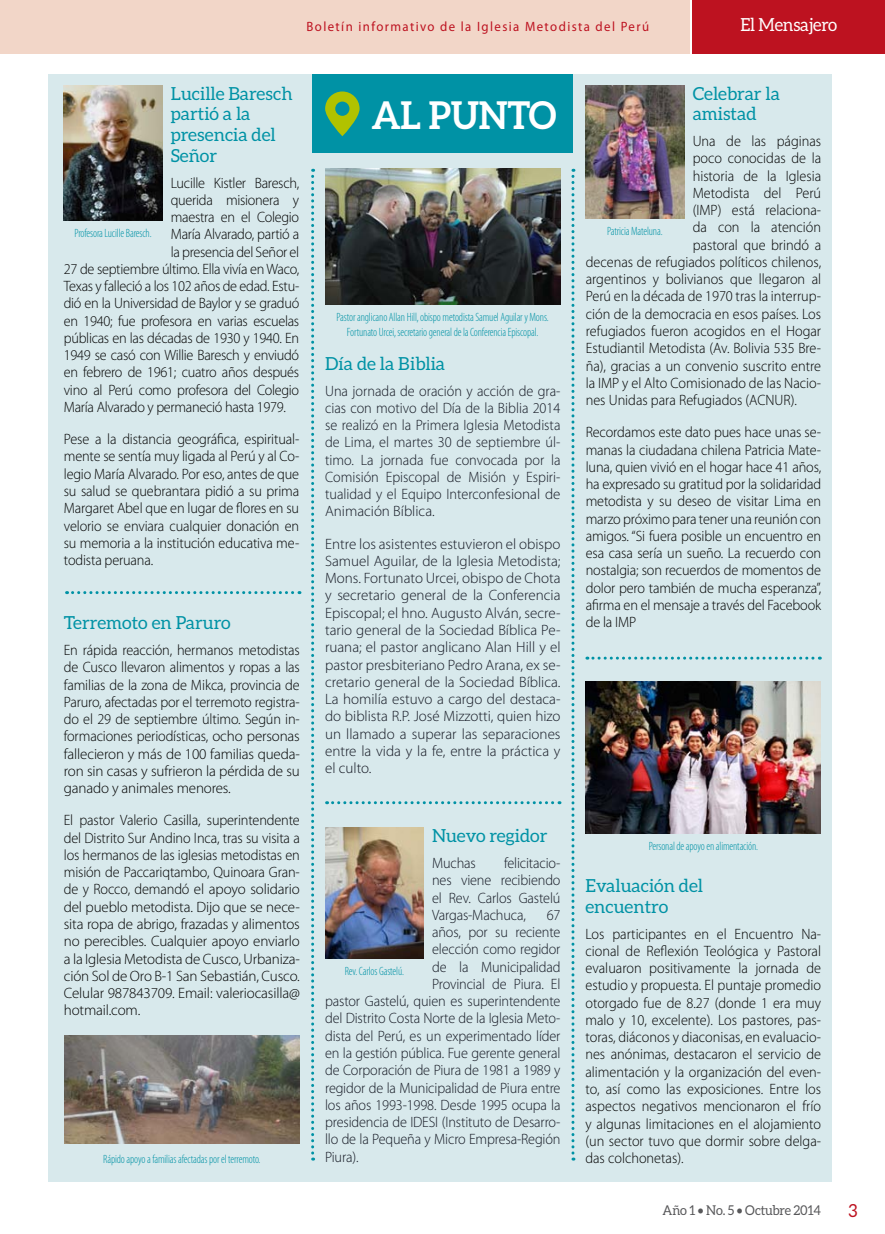
<style>
.page{position:relative;width:885px;height:1234px;background:#fff}
.page>*{position:absolute;margin:0;border:0;box-sizing:border-box;transform-origin:0 0}
.t1{font:700 38.25px "Aleo";letter-spacing:-.01em;color:#fff;scale:.95 1}
.t2{font:18px/20.7px "Aleo";color:#0092a5}
.t3{font:18px "Aleo";letter-spacing:-.01em;color:#fff;scale:.95 1}
.t4{font:18px "Aleo";color:#bd1220;scale:.95 1}
.t5{font:300 15px/17.2px "Myriad Pro";letter-spacing:-.01em;color:#000;text-align:justify;scale:.95 1}
.t6{font:300 15px/17.2px "Myriad Pro";letter-spacing:-.01em;color:#141823;text-align:justify;scale:.95 1}
.t7{font:300 15px/17.2px "Myriad Pro";letter-spacing:-.01em;color:#141823;text-align:justify}
.t8{font:13.5px "Myriad Pro";letter-spacing:.11em;color:#bd1220;scale:.95 1}
.t9{font:13.5px "Aleo";letter-spacing:-.01em;color:#58585a;scale:.95 1}
.t10{font:300 condensed 12px/15px "Myriad Pro";letter-spacing:-.01em;color:#0092a5;text-align:center;scale:.95 1}
</style>
<div class="page">
<div style="left:48px;top:74px;width:783px;height:1107px;background:#d8e9ec"></div>
<div style="left:312px;top:74px;width:261px;height:79px;background:#0092a5"></div>
<svg style="left:67px;top:591px;width:233px;height:3px"></svg>
<svg style="left:326px;top:801px;width:234px;height:3px"></svg>
<svg style="left:587px;top:656px;width:233px;height:3px"></svg>
<svg style="left:311px;top:169px;width:3px;height:991px"></svg>
<svg style="left:571px;top:169px;width:3px;height:991px"></svg>
<svg style="left:325px;top:91px;width:34px;height:45px"></svg>
<img style="left:64px;top:85px;width:98px;height:136px">
<img style="left:64px;top:1035px;width:236px;height:108px">
<img style="left:325px;top:169px;width:235px;height:135px">
<img style="left:585px;top:85px;width:99px;height:134px">
<img style="left:325px;top:827px;width:98px;height:131px">
<img style="left:585px;top:681px;width:235px;height:152px">
<div style="left:692px;top:0;width:192px;height:53px;background:#bd1220"></div>
<div style="left:0;top:0;width:689px;height:53px;background:#f2d6c8"></div>
<p class="t8" style="left:306px;top:18px;width:362px">Boletín informativo de la Iglesia Metodista del Perú</p>
<p class="t3" style="left:740px;top:14px;width:104px">El Mensajero</p>
<p class="t2" style="left:171px;top:83px;width:123px">Lucille Baresch partió a la presencia del<br>Señor</p>
<p class="t5" style="left:171px;top:174px;width:137px">Lucille Kistler Baresch,</p>
<p class="t5" style="left:171px;top:191px;width:137px">querida misionera y</p>
<p class="t5" style="left:171px;top:209px;width:137px">maestra en el Colegio</p>
<p class="t5" style="left:171px;top:226px;width:137px">María Alvarado, partió a</p>
<p class="t5" style="left:171px;top:243px;width:137px">la presencia del Señor el</p>
<p class="t5" style="left:64px;top:260px;width:249px">27 de septiembre último. Ella vivía en Waco,</p>
<p class="t5" style="left:64px;top:278px;width:249px">Texas y falleció a los 102 años de edad. Estu-</p>
<p class="t5" style="left:64px;top:295px;width:249px">dió en la Universidad de Baylor y se graduó</p>
<p class="t5" style="left:64px;top:312px;width:249px">en 1940; fue profesora en varias escuelas</p>
<p class="t5" style="left:64px;top:329px;width:249px">públicas en las décadas de 1930 y 1940. En</p>
<p class="t5" style="left:64px;top:347px;width:249px">1949 se casó con Willie Baresch y enviudó</p>
<p class="t5" style="left:64px;top:364px;width:249px">en febrero de 1961; cuatro años después</p>
<p class="t5" style="left:64px;top:381px;width:249px">vino al Perú como profesora del Colegio</p>
<p class="t5" style="left:64px;top:398px;width:235px">María Alvarado y permaneció hasta 1979.</p>
<p class="t5" style="left:64px;top:431px;width:249px">Pese a la distancia geográfica, espiritual&shy;mente se sentía muy ligada al Perú y al Co&shy;legio María Alvarado. Por eso, antes de que su salud se quebrantara pidió a su prima Margaret Abel que en lugar de flores en su velorio se enviara cualquier donación en su memoria a la institución educativa me&shy;todista peruana.</p>
<p class="t10" style="left:74px;top:226px;width:83px">Profesora Lucille Baresch.</p>
<p class="t2" style="left:64px;top:612px;width:168px">Terremoto en Paruro</p>
<p class="t5" style="left:64px;top:641px;width:250px">En rápida reacción, hermanos metodistas de Cusco llevaron alimentos y ropas a las familias de la zona de Mikca, provincia de Paruro, afectadas por el terremoto registra&shy;do el 29 de septiembre último. Según in&shy;formaciones periodísticas, ocho personas fallecieron y más de 100 familias queda&shy;ron sin casas y sufrieron la pérdida de su ganado y animales menores.</p>
<p class="t5" style="left:64px;top:811px;width:250px">El pastor Valerio Casilla, superintendente del Distrito Sur Andino Inca, tras su visita a los hermanos de las iglesias metodistas en misión de Paccariqtambo, Quinoara Gran&shy;de y Rocco, demandó el apoyo solidario del pueblo metodista. Dijo que se nece&shy;sita ropa de abrigo, frazadas y alimentos no perecibles. Cualquier apoyo enviarlo a la Iglesia Metodista de Cusco, Urbaniza&shy;ción Sol de Oro B-1 San Sebastián, Cusco.<br>Celular 987843709. Email: valeriocasilla@ hotmail.com.</p>
<p class="t10" style="left:103px;top:1151px;width:167px">Rápido apoyo a familias afectadas por el terremoto.</p>
<h1 class="t1" style="left:371px;top:93px;width:196px">AL PUNTO</h1>
<p class="t10" style="left:336px;top:310px;width:225px">Pastor anglicano Allan Hill, obispo metodista Samuel Aguilar y Mons.<br>Fortunato Urcei, secretario general de la Conferencia Episcopal.</p>
<p class="t2" style="left:325px;top:353px;width:122px">Día de la Biblia</p>
<p class="t6" style="left:325px;top:382px;width:249px">Una jornada de oración y acción de gra&shy;cias con motivo del Día de la Biblia 2014 se realizó en la Primera Iglesia Metodista de Lima, el martes 30 de septiembre úl&shy;timo. La jornada fue convocada por la Comisión Episcopal de Misión y Espiri&shy;tualidad y el Equipo Interconfesional de Animación Bíblica.</p>
<p class="t7" style="left:325px;top:535px;width:237px">Entre los asistentes estuvieron el obispo Samuel Aguilar, de la Iglesia Metodista; Mons. Fortunato Urcei, obispo de Chota y secretario general de la Conferencia Episcopal; el hno. Augusto Alván, secre&shy;tario general de la Sociedad Bíblica Pe&shy;ruana; el pastor anglicano Alan Hill y el pastor presbiteriano Pedro Arana, ex se&shy;cretario general de la Sociedad Bíblica.<br>La homilía estuvo a cargo del destaca&shy;do biblista R.P. José Mizzotti, quien hizo un llamado a superar las separaciones entre la vida y la fe, entre la práctica y el culto.</p>
<p class="t2" style="left:432px;top:825px;width:117px">Nuevo regidor</p>
<p class="t6" style="left:432px;top:854px;width:48px">Muchas</p>
<p class="t6" style="left:432px;top:854px;width:137px;text-indent:72px">felicitacio&shy;nes viene recibiendo el Rev. Carlos Gastelú Vargas-Machuca,</p>
<p class="t6" style="left:546px;top:906px;width:16px">67</p>
<p class="t6" style="left:432px;top:923px;width:137px">años, por su reciente</p>
<p class="t6" style="left:432px;top:940px;width:137px">elección como regidor</p>
<p class="t6" style="left:432px;top:958px;width:137px">de la Municipalidad</p>
<p class="t6" style="left:432px;top:975px;width:137px">Provincial de Piura. El</p>
<p class="t6" style="left:325px;top:992px;width:249px">pastor Gastelú, quien es superintendente</p>
<p class="t6" style="left:325px;top:1009px;width:249px">del Distrito Costa Norte de la Iglesia Meto-</p>
<p class="t6" style="left:325px;top:1027px;width:249px">dista del Perú, es un experimentado líder</p>
<p class="t6" style="left:325px;top:1044px;width:249px">en la gestión pública. Fue gerente general</p>
<p class="t6" style="left:325px;top:1061px;width:249px">de Corporación de Piura de 1981 a 1989 y</p>
<p class="t6" style="left:325px;top:1078px;width:249px">regidor de la Municipalidad de Piura entre</p>
<p class="t6" style="left:325px;top:1096px;width:249px">los años 1993-1998. Desde 1995 ocupa la</p>
<p class="t6" style="left:325px;top:1113px;width:249px">presidencia de IDESI (Instituto de Desarro-</p>
<p class="t6" style="left:325px;top:1130px;width:249px">llo de la Pequeña y Micro Empresa-Región</p>
<p class="t6" style="left:325px;top:1147px;width:37px">Piura).</p>
<p class="t10" style="left:344px;top:963px;width:64px">Rev. Carlos Gastelú.</p>
<p class="t2" style="left:692px;top:83px;width:89px">Celebrar la amistad</p>
<p class="t5" style="left:692px;top:133px;width:137px">Una de las páginas</p>
<p class="t5" style="left:692px;top:150px;width:137px">poco conocidas de la</p>
<p class="t5" style="left:692px;top:167px;width:137px">historia de la Iglesia</p>
<p class="t5" style="left:692px;top:184px;width:137px">Metodista del Perú</p>
<p class="t5" style="left:692px;top:202px;width:137px">(IMP) está relaciona-</p>
<p class="t5" style="left:692px;top:219px;width:137px">da con la atención</p>
<p class="t5" style="left:692px;top:236px;width:137px">pastoral que brindó a</p>
<p class="t5" style="left:585px;top:253px;width:249px">decenas de refugiados políticos chilenos,</p>
<p class="t5" style="left:585px;top:271px;width:249px">argentinos y bolivianos que llegaron al</p>
<p class="t5" style="left:585px;top:288px;width:249px">Perú en la década de 1970 tras la interrup-</p>
<p class="t5" style="left:585px;top:305px;width:249px">ción de la democracia en esos países. Los</p>
<p class="t5" style="left:585px;top:322px;width:249px">refugiados fueron acogidos en el Hogar</p>
<p class="t5" style="left:585px;top:340px;width:249px">Estudiantil Metodista (Av. Bolivia 535 Bre-</p>
<p class="t5" style="left:585px;top:357px;width:249px">ña), gracias a un convenio suscrito entre</p>
<p class="t5" style="left:585px;top:374px;width:249px">la IMP y el Alto Comisionado de las Nacio-</p>
<p class="t5" style="left:585px;top:391px;width:224px">nes Unidas para Refugiados (ACNUR).</p>
<p class="t5" style="left:585px;top:424px;width:249px">Recordamos este dato pues hace unas se&shy;manas la ciudadana chilena Patricia Mate&shy;luna, quien vivió en el hogar hace 41 años, ha expresado su gratitud por la solidaridad metodista y su deseo de visitar Lima en marzo próximo para tener una reunión con amigos. “Si fuera posible un encuentro en esa casa sería un sueño. La recuerdo con nostalgia; son recuerdos de momentos de dolor pero también de mucha esperanza”, afirma en el mensaje a través del Facebook de la IMP</p>
<p class="t10" style="left:607px;top:224px;width:60px">Patricia Mateluna.</p>
<p class="t10" style="left:648px;top:838px;width:117px">Personal de apoyo en alimentación.</p>
<p class="t2" style="left:585px;top:874px;width:119px">Evaluación del encuentro</p>
<p class="t5" style="left:585px;top:925px;width:250px">Los participantes en el Encuentro Na&shy;cional de Reflexión Teológica y Pastoral evaluaron positivamente la jornada de estudio y propuesta. El puntaje promedio otorgado fue de 8.27 (donde 1 era muy malo y 10, excelente). Los pastores, pas&shy;toras, diáconos y diaconisas, en evaluacio&shy;nes anónimas, destacaron el servicio de alimentación y la organización del even&shy;to, así como las exposiciones. Entre los aspectos negativos mencionaron el frío y algunas limitaciones en el alojamiento (un sector tuvo que dormir sobre delga&shy;das colchonetas).</p>
<p class="t9" style="left:662px;top:1202px;width:168px">Año 1 • No. 5 • Octubre 2014</p>
<p class="t4" style="left:848px;top:1200px;width:11px">3</p>
</div>
